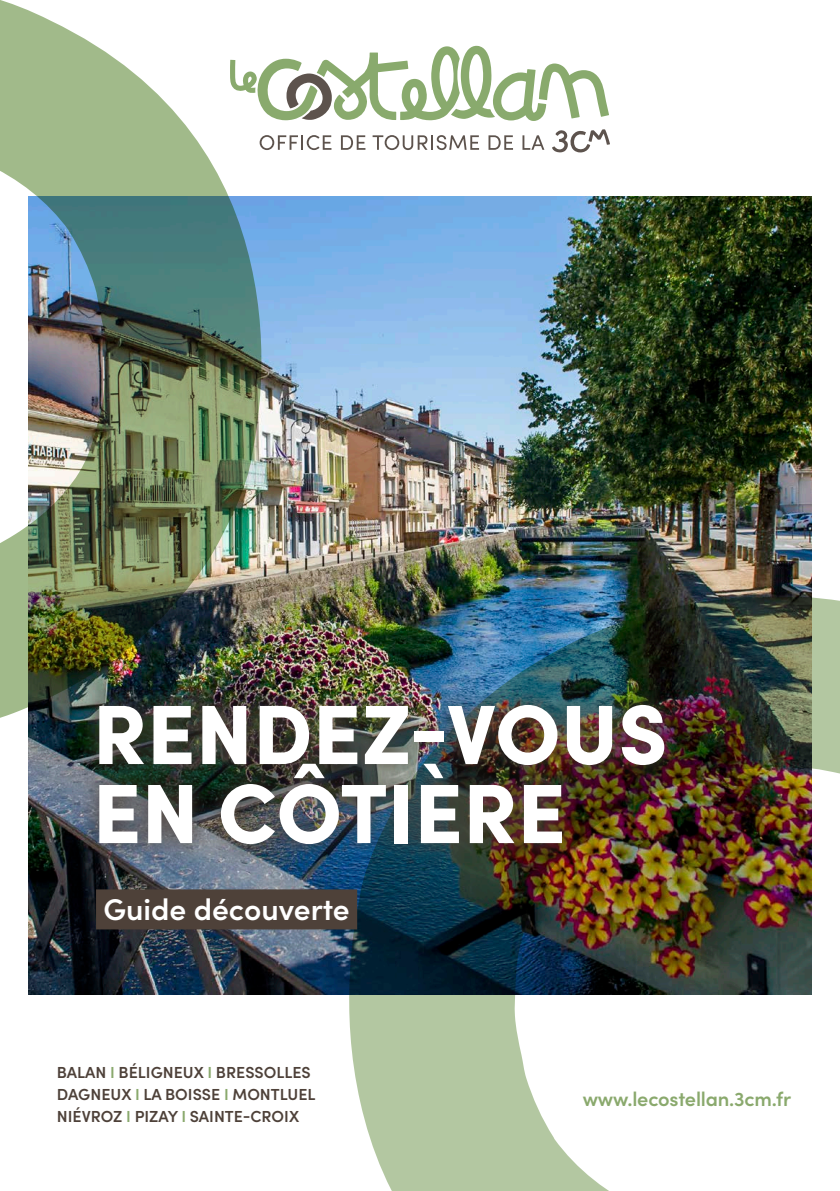
<style>
.page{position:relative;width:840px;height:1191px;background:#fff}
.page>*{position:absolute;margin:0;border:0;box-sizing:border-box;transform-origin:0 0}
.t1{font:900 84.2px/79px "Sofia Pro";color:#fff}
.t2{font:600 30px "Sofia Pro";color:#fff}
.t3{font:600 20px "Sofia Pro";letter-spacing:-.01em;color:#8aa96d}
.t4{font:600 16px/22px "Sofia Pro";color:#4e4139}
.s1{color:#8aa96d}
</style>
<div class="page">
<img style="left:28px;top:196px;width:783px;height:798px">
<svg style="left:271px;top:135px;width:60px;height:15px"></svg>
<svg style="left:341px;top:135px;width:24px;height:15px"></svg>
<svg style="left:372px;top:135px;width:107px;height:15px"></svg>
<svg style="left:488px;top:135px;width:24px;height:15px"></svg>
<svg style="left:522px;top:135px;width:22px;height:15px"></svg>
<svg style="left:552px;top:129px;width:57px;height:23px"></svg>
<svg style="left:271px;top:46px;width:337px;height:75px"></svg>
<img style="left:339px;top:596px;width:500px;height:595px">
<div style="left:96px;top:889px;width:261px;height:40px;background:#4e4139"></div>
<img style="left:0;top:0;width:271px;height:740px">
<div style="left:77px;top:684px;width:608px;height:181px;background:#4e4139;opacity:.79"></div>
<h1 class="t1" style="left:93px;top:687px;width:576px">RENDEZ-VOUS<br>EN CÔTIÈRE</h1>
<h2 class="t2" style="left:103px;top:887px;width:248px">Guide découverte</h2>
<p class="t4" style="left:57px;top:1060px;width:260px">BALAN <span class="s1">Ι</span> BÉLIGNEUX <span class="s1">Ι</span> BRESSOLLES<br>DAGNEUX <span class="s1">Ι</span> LA BOISSE <span class="s1">Ι</span> MONTLUEL<br>NIÉVROZ <span class="s1">Ι</span> PIZAY <span class="s1">Ι</span> SAINTE-CROIX</p>
<p class="t3" style="left:582px;top:1083px;width:210px">www.lecostellan.3cm.fr</p>
</div>
